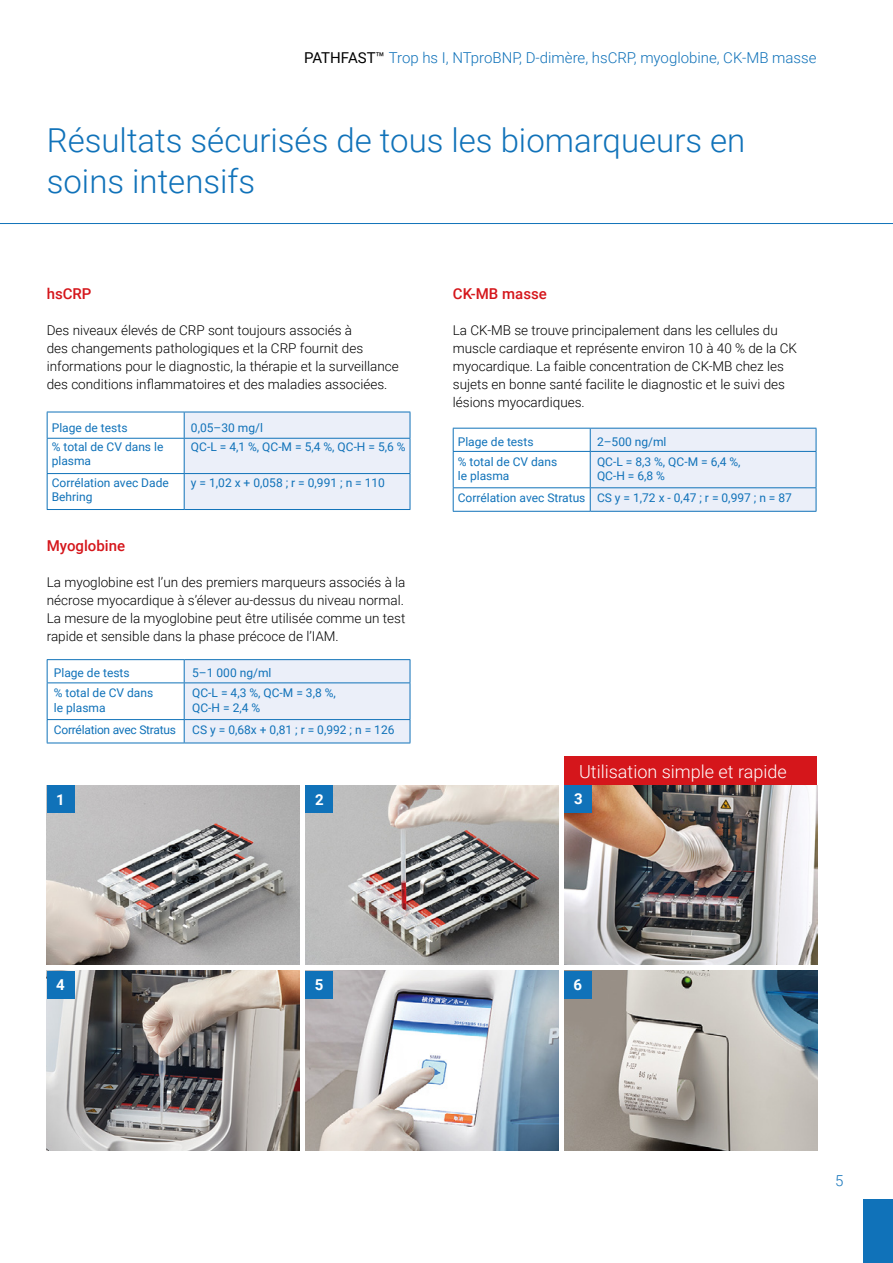
<style>
.page{position:relative;width:893px;height:1263px;background:#fff}
.page>*{position:absolute;margin:0;border:0;box-sizing:border-box;transform-origin:0 0}
.t1{font:300 33px/40.5px "Roboto";color:#1072b9}
.t2{font:300 18px "Roboto";color:#fff}
.t3{font:300 15px "Roboto";color:#1072b9}
.t4{font:500 15px "Roboto";color:#d5161b}
.t5{font:700 15px "Roboto";color:#fff}
.t6{font:300 13.5px/18px "Roboto";color:#000}
.t7{font:12px/14.4px "Roboto";color:#1072b9}
.t8{font:12px "Roboto";letter-spacing:-.02em;color:#1072b9}
.s1{font-weight:400;color:#000}
</style>
<div class="page">
<div style="left:863px;top:1199px;width:30px;height:64px;background:#1072b9"></div>
<hr style="left:47px;top:412px;width:137px;height:1px;background:#1072b9">
<svg style="left:47px;top:412px;width:1px;height:26px"></svg>
<div style="left:184px;top:412px;width:227px;height:97px;background:#ebeff9"></div>
<hr style="left:47px;top:438px;width:137px;height:1px;background:#1072b9">
<hr style="left:47px;top:439px;width:1px;height:34px;background:#1072b9">
<hr style="left:184px;top:438px;width:226px;height:1px;background:#1072b9">
<hr style="left:184px;top:439px;width:1px;height:34px;background:#1072b9">
<hr style="left:410px;top:439px;width:1px;height:34px;background:#1072b9">
<hr style="left:47px;top:473px;width:137px;height:1px;background:#1072b9">
<hr style="left:47px;top:474px;width:1px;height:35px;background:#1072b9">
<hr style="left:184px;top:473px;width:226px;height:1px;background:#1072b9">
<hr style="left:184px;top:474px;width:1px;height:35px;background:#1072b9">
<hr style="left:410px;top:474px;width:1px;height:35px;background:#1072b9">
<hr style="left:47px;top:509px;width:137px;height:1px;background:#1072b9">
<hr style="left:184px;top:509px;width:226px;height:1px;background:#1072b9">
<hr style="left:47px;top:659px;width:137px;height:1px;background:#1072b9">
<svg style="left:47px;top:660px;width:1px;height:22px"></svg>
<hr style="left:184px;top:659px;width:226px;height:1px;background:#1072b9">
<hr style="left:47px;top:682px;width:137px;height:1px;background:#1072b9">
<hr style="left:47px;top:683px;width:1px;height:36px;background:#1072b9">
<hr style="left:47px;top:719px;width:137px;height:1px;background:#1072b9">
<svg style="left:47px;top:720px;width:1px;height:23px"></svg>
<svg style="left:184px;top:660px;width:227px;height:83px;background:#e2eaf6"></svg>
<hr style="left:47px;top:743px;width:137px;height:1px;background:#1072b9">
<hr style="left:184px;top:743px;width:226px;height:1px;background:#1072b9">
<hr style="left:0;top:223px;width:893px;height:1px;background:#1072b9">
<img style="left:47px;top:785px;width:253px;height:180px">
<img style="left:306px;top:785px;width:252px;height:180px">
<img style="left:564px;top:785px;width:253px;height:180px">
<img style="left:47px;top:971px;width:253px;height:180px">
<img style="left:306px;top:971px;width:252px;height:180px">
<img style="left:564px;top:971px;width:253px;height:180px">
<div style="left:47px;top:785px;width:27px;height:28px;background:#1072b9"></div>
<div style="left:306px;top:785px;width:27px;height:28px;background:#1072b9"></div>
<div style="left:564px;top:785px;width:28px;height:27px;background:#1072b9"></div>
<div style="left:47px;top:971px;width:27px;height:27px;background:#1072b9"></div>
<div style="left:305px;top:971px;width:28px;height:27px;background:#1072b9"></div>
<div style="left:564px;top:971px;width:27px;height:27px;background:#1072b9"></div>
<div style="left:564px;top:756px;width:253px;height:29px;background:#d5161b"></div>
<hr style="left:453px;top:428px;width:137px;height:1px;background:#1072b9">
<svg style="left:453px;top:428px;width:1px;height:23px"></svg>
<hr style="left:453px;top:451px;width:137px;height:1px;background:#1072b9">
<hr style="left:453px;top:452px;width:1px;height:35px;background:#1072b9">
<hr style="left:453px;top:487px;width:137px;height:1px;background:#1072b9">
<svg style="left:453px;top:488px;width:1px;height:23px"></svg>
<svg style="left:590px;top:428px;width:227px;height:83px;background:#e1e9f6"></svg>
<hr style="left:453px;top:511px;width:137px;height:1px;background:#1072b9">
<hr style="left:590px;top:511px;width:226px;height:1px;background:#1072b9">
<p class="t3" style="left:304px;top:47px;width:514px"><span class="s1">PATHFAST™</span> Trop hs I, NTproBNP, D-dimère, hsCRP, myoglobine, CK-MB masse</p>
<h1 class="t1" style="left:47px;top:119px;width:700px">Résultats sécurisés de tous les biomarqueurs en soins intensifs</h1>
<p class="t4" style="left:47px;top:283px;width:46px">hsCRP</p>
<p class="t6" style="left:47px;top:321px;width:354px">Des niveaux élevés de CRP sont toujours associés à<br>des changements pathologiques et la CRP fournit des informations pour le diagnostic, la thérapie et la surveillance des conditions inflammatoires et des maladies associées.</p>
<p class="t7" style="left:52px;top:420px;width:77px">Plage de tests</p>
<p class="t7" style="left:191px;top:420px;width:74px">0,05–30 mg/l</p>
<p class="t7" style="left:52px;top:439px;width:113px">% total de CV dans le plasma</p>
<p class="t7" style="left:191px;top:439px;width:216px">QC-L = 4,1 %, QC-M = 5,4 %, QC-H = 5,6 %</p>
<p class="t7" style="left:52px;top:475px;width:119px">Corrélation avec Dade<br>Behring</p>
<p class="t7" style="left:191px;top:475px;width:196px">y = 1,02 x + 0,058 ; r = 0,991 ; n = 110</p>
<p class="t4" style="left:47px;top:535px;width:80px">Myoglobine</p>
<p class="t6" style="left:47px;top:573px;width:360px;text-align:justify">La myoglobine est l’un des premiers marqueurs associés à la nécrose myocardique à s’élever au-dessus du niveau normal.<br>La mesure de la myoglobine peut être utilisée comme un test rapide et sensible dans la phase précoce de l’IAM.</p>
<p class="t7" style="left:54px;top:665px;width:77px">Plage de tests</p>
<p class="t7" style="left:192px;top:665px;width:81px">5–1 000 ng/ml</p>
<p class="t7" style="left:54px;top:685px;width:101px">% total de CV dans le plasma</p>
<p class="t7" style="left:192px;top:685px;width:145px">QC-L = 4,3 %, QC-M = 3,8 %,<br>QC-H = 2,4 %</p>
<p class="t8" style="left:54px;top:721px;width:124px">Corrélation avec Stratus</p>
<p class="t7" style="left:192px;top:722px;width:204px">CS y = 0,68x + 0,81 ; r = 0,992 ; n = 126</p>
<p class="t4" style="left:453px;top:283px;width:95px">CK-MB masse</p>
<p class="t6" style="left:453px;top:321px;width:346px">La CK-MB se trouve principalement dans les cellules du muscle cardiaque et représente environ 10 à 40 % de la CK myocardique. La faible concentration de CK-MB chez les sujets en bonne santé facilite le diagnostic et le suivi des lésions myocardiques.</p>
<p class="t7" style="left:458px;top:434px;width:77px">Plage de tests</p>
<p class="t7" style="left:597px;top:434px;width:71px">2–500 ng/ml</p>
<p class="t7" style="left:458px;top:454px;width:101px">% total de CV dans le plasma</p>
<p class="t7" style="left:597px;top:454px;width:145px">QC-L = 8,3 %, QC-M = 6,4 %,<br>QC-H = 6,8 %</p>
<p class="t7" style="left:458px;top:490px;width:336px">Corrélation avec Stratus CS y = 1,72 x - 0,47 ; r = 0,997 ; n = 87</p>
<h2 class="t2" style="left:579px;top:759px;width:209px">Utilisation simple et rapide</h2>
<p class="t5" style="left:56px;top:789px;width:10px">1</p>
<p class="t5" style="left:315px;top:789px;width:10px">2</p>
<p class="t5" style="left:574px;top:788px;width:10px">3</p>
<p class="t5" style="left:56px;top:974px;width:10px">4</p>
<p class="t5" style="left:315px;top:974px;width:10px">5</p>
<p class="t5" style="left:573px;top:974px;width:10px">6</p>
<p class="t3" style="left:835px;top:1170px;width:10px">5</p>
</div>
